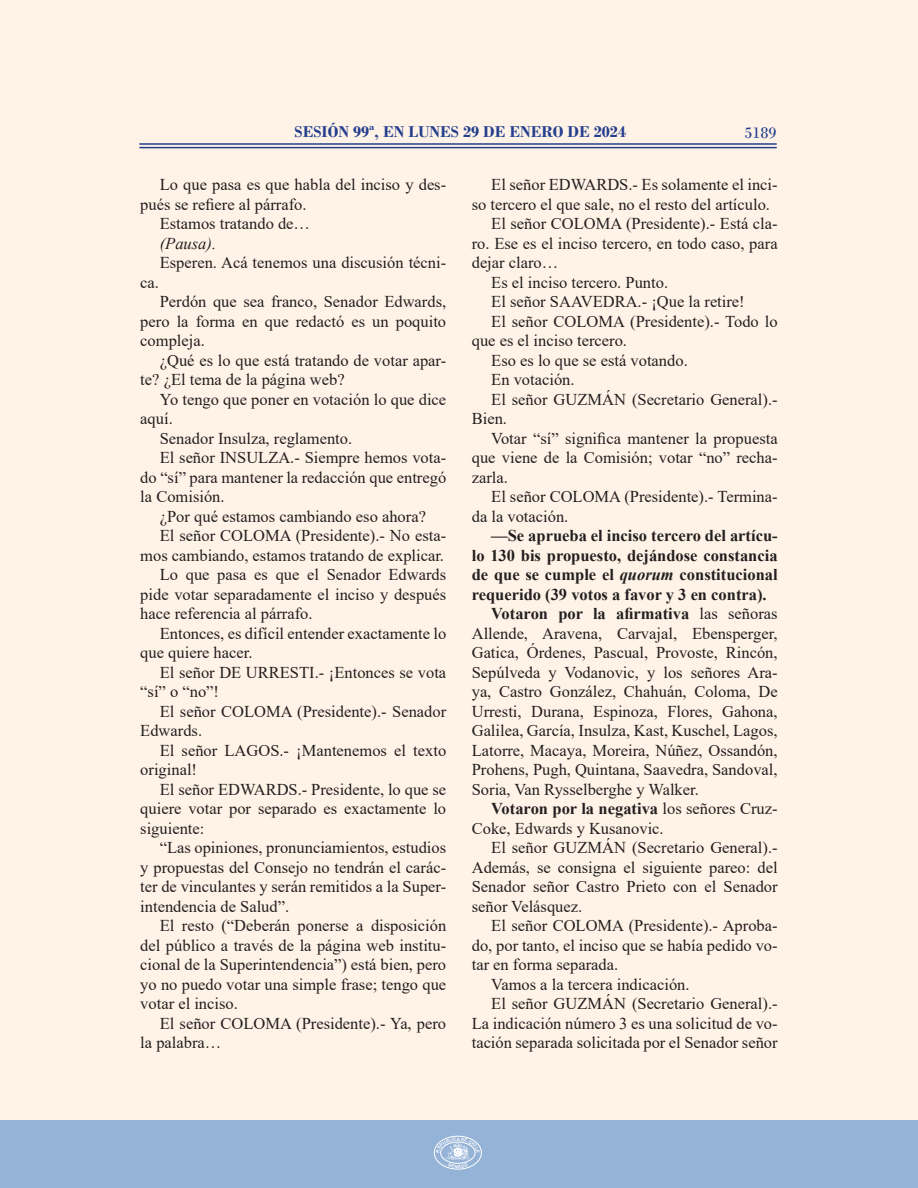
<style>
.page{position:relative;width:918px;height:1188px;background:#fff}
.page>*{position:absolute;margin:0;border:0;box-sizing:border-box;transform-origin:0 0}
.Párrafo_Texto_Sesión{font:16.5px/19.5px "Times New Roman";color:#231f20}
.Párrafo_Texto_Sesión-2{font:700 16.5px/19.5px "Times New Roman";color:#231f20;text-align:justify}
.t1{font:700 16.5px "Bodoni";color:#253f8e}
.Párrafo_Texto_Sesión-3{font:italic 16.5px "Times New Roman";color:#231f20}
.t2{font:16.5px "Bodoni";color:#253f8e}
.t3{font:700 4.5px "Arial";color:#fff}
.s1{font-style:italic}
.s2{font-weight:700}
</style>
<div class="page">
<div style="left:0;top:1120px;width:918px;height:68px;background:#95b3d7"></div>
<div style="left:434px;top:1136px;width:48px;height:33px;border:1px solid #fff;border-radius:50%"></div>
<hr style="left:139px;top:147px;width:638px;height:1px;background:#253f8e">
<hr style="left:139px;top:143px;width:638px;height:2px;background:#253f8e">
<svg style="left:436px;top:1137px;width:44px;height:31px"></svg>
<p class="t1" style="left:295px;top:122px;width:333px">SESIÓN 99ª, EN LUNES 29 DE ENERO DE 2024</p>
<p class="t2" style="left:744px;top:123px;width:34px">5189</p>
<p class="Párrafo_Texto_Sesión" style="left:140px;top:174px;width:307px;text-indent:20px">Lo que pasa es que habla del inciso y des&shy;pués se refiere al párrafo.</p>
<p class="Párrafo_Texto_Sesión" style="left:160px;top:213px;width:152px">Estamos tratando de…</p>
<p class="Párrafo_Texto_Sesión-3" style="left:160px;top:232px;width:58px">(Pausa).</p>
<p class="Párrafo_Texto_Sesión" style="left:160px;top:252px;width:288px">Esperen. Acá tenemos una discusión técni-</p>
<p class="Párrafo_Texto_Sesión" style="left:140px;top:272px;width:20px">ca.</p>
<p class="Párrafo_Texto_Sesión" style="left:140px;top:291px;width:307px;text-align:justify;text-indent:20px">Perdón que sea franco, Senador Edwards, pero la forma en que redactó es un poquito compleja.</p>
<p class="Párrafo_Texto_Sesión" style="left:140px;top:350px;width:307px;text-indent:20px">¿Qué es lo que está tratando de votar apar&shy;te? ¿El tema de la página web?</p>
<p class="Párrafo_Texto_Sesión" style="left:140px;top:389px;width:307px;text-indent:20px">Yo tengo que poner en votación lo que dice aquí.</p>
<p class="Párrafo_Texto_Sesión" style="left:160px;top:428px;width:194px">Senador Insulza, reglamento.</p>
<p class="Párrafo_Texto_Sesión" style="left:140px;top:447px;width:307px;text-align:justify;text-indent:20px">El señor INSULZA.- Siempre hemos vota&shy;do “sí” para mantener la redacción que entregó la Comisión.</p>
<p class="Párrafo_Texto_Sesión" style="left:160px;top:506px;width:268px">¿Por qué estamos cambiando eso ahora?</p>
<p class="Párrafo_Texto_Sesión" style="left:140px;top:525px;width:307px;text-align:right">El señor COLOMA (Presidente).- No esta&shy;mos cambiando, estamos tratando de explicar.</p>
<p class="Párrafo_Texto_Sesión" style="left:140px;top:564px;width:307px;text-align:justify;text-indent:20px">Lo que pasa es que el Senador Edwards pide votar separadamente el inciso y después hace referencia al párrafo.</p>
<p class="Párrafo_Texto_Sesión" style="left:140px;top:623px;width:307px;text-indent:20px">Entonces, es difícil entender exactamente lo que quiere hacer.</p>
<p class="Párrafo_Texto_Sesión" style="left:140px;top:662px;width:307px;text-indent:20px">El señor DE URRESTI.- ¡Entonces se vota “sí” o “no”!</p>
<p class="Párrafo_Texto_Sesión" style="left:140px;top:701px;width:307px;text-indent:20px">El señor COLOMA (Presidente).- Senador<br>Edwards.</p>
<p class="Párrafo_Texto_Sesión" style="left:140px;top:740px;width:307px;text-indent:20px">El señor LAGOS.- ¡Mantenemos el texto original!</p>
<p class="Párrafo_Texto_Sesión" style="left:140px;top:779px;width:307px;text-align:justify;text-indent:20px">El señor EDWARDS.- Presidente, lo que se quiere votar por separado es exactamente lo siguiente:</p>
<p class="Párrafo_Texto_Sesión" style="left:140px;top:837px;width:307px;text-align:justify;text-indent:20px">“Las opiniones, pronunciamientos, estudios y propuestas del Consejo no tendrán el carác&shy;ter de vinculantes y serán remitidos a la Super&shy;intendencia de Salud”.</p>
<p class="Párrafo_Texto_Sesión" style="left:140px;top:915px;width:307px;text-align:justify;text-indent:20px">El resto (“Deberán ponerse a disposición del público a través de la página web institu&shy;cional de la Superintendencia”) está bien, pero yo no puedo votar una simple frase; tengo que votar el inciso.</p>
<p class="Párrafo_Texto_Sesión" style="left:140px;top:1013px;width:307px;text-indent:20px">El señor COLOMA (Presidente).- Ya, pero la palabra…</p>
<p class="Párrafo_Texto_Sesión" style="left:472px;top:174px;width:307px;text-indent:20px">El señor EDWARDS.- Es solamente el inci&shy;so tercero el que sale, no el resto del artículo.</p>
<p class="Párrafo_Texto_Sesión" style="left:472px;top:213px;width:307px;text-align:justify;text-indent:20px">El señor COLOMA (Presidente).- Está cla&shy;ro. Ese es el inciso tercero, en todo caso, para dejar claro…</p>
<p class="Párrafo_Texto_Sesión" style="left:491px;top:272px;width:178px">Es el inciso tercero. Punto.</p>
<p class="Párrafo_Texto_Sesión" style="left:491px;top:291px;width:255px">El señor SAAVEDRA.- ¡Que la retire!</p>
<p class="Párrafo_Texto_Sesión" style="left:472px;top:311px;width:307px;text-indent:20px">El señor COLOMA (Presidente).- Todo lo que es el inciso tercero.</p>
<p class="Párrafo_Texto_Sesión" style="left:491px;top:350px;width:198px">Eso es lo que se está votando.</p>
<p class="Párrafo_Texto_Sesión" style="left:491px;top:369px;width:85px">En votación.</p>
<p class="Párrafo_Texto_Sesión" style="left:472px;top:389px;width:307px;text-indent:20px">El señor GUZMÁN (Secretario General).-<br>Bien.</p>
<p class="Párrafo_Texto_Sesión" style="left:472px;top:428px;width:307px;text-align:justify;text-indent:20px">Votar “sí” significa mantener la propuesta que viene de la Comisión; votar “no” recha&shy;zarla.</p>
<p class="Párrafo_Texto_Sesión" style="left:472px;top:486px;width:307px;text-indent:20px">El señor COLOMA (Presidente).- Termina&shy;da la votación.</p>
<p class="Párrafo_Texto_Sesión-2" style="left:472px;top:525px;width:307px;text-indent:20px">—Se aprueba el inciso tercero del artícu&shy;lo 130 bis propuesto, dejándose constancia de que se cumple el <span class="s1">quorum</span> constitucional requerido (39 votos a favor y 3 en contra).</p>
<p class="Párrafo_Texto_Sesión" style="left:472px;top:603px;width:307px;text-align:justify;text-indent:19px"><span class="s2">Votaron por la afirmativa</span> las señoras Allende, Aravena, Carvajal, Ebensperger, Gatica, Órdenes, Pascual, Provoste, Rincón, Sepúlveda y Vodanovic, y los señores Ara&shy;ya, Castro González, Chahuán, Coloma, De Urresti, Durana, Espinoza, Flores, Gahona, Galilea, García, Insulza, Kast, Kuschel, Lagos, Latorre, Macaya, Moreira, Núñez, Ossandón, Prohens, Pugh, Quintana, Saavedra, Sandoval, Soria, Van Rysselberghe y Walker.</p>
<p class="Párrafo_Texto_Sesión" style="left:472px;top:798px;width:307px;text-indent:20px"><span class="s2">Votaron por la negativa</span> los señores Cruz-<br>Coke, Edwards y Kusanovic.</p>
<p class="Párrafo_Texto_Sesión" style="left:472px;top:837px;width:307px;text-align:justify;text-indent:20px">El señor GUZMÁN (Secretario General).- Además, se consigna el siguiente pareo: del Senador señor Castro Prieto con el Senador señor Velásquez.</p>
<p class="Párrafo_Texto_Sesión" style="left:472px;top:915px;width:307px;text-align:justify;text-indent:20px">El señor COLOMA (Presidente).- Aproba&shy;do, por tanto, el inciso que se había pedido vo&shy;tar en forma separada.</p>
<p class="Párrafo_Texto_Sesión" style="left:491px;top:974px;width:200px">Vamos a la tercera indicación.</p>
<p class="Párrafo_Texto_Sesión" style="left:472px;top:993px;width:307px;text-align:justify;text-indent:20px">El señor GUZMÁN (Secretario General).- La indicación número 3 es una solicitud de vo&shy;tación separada solicitada por el Senador señor</p>
<p class="t3" style="left:457px;top:1136px;width:5px">A</p>
</div>
